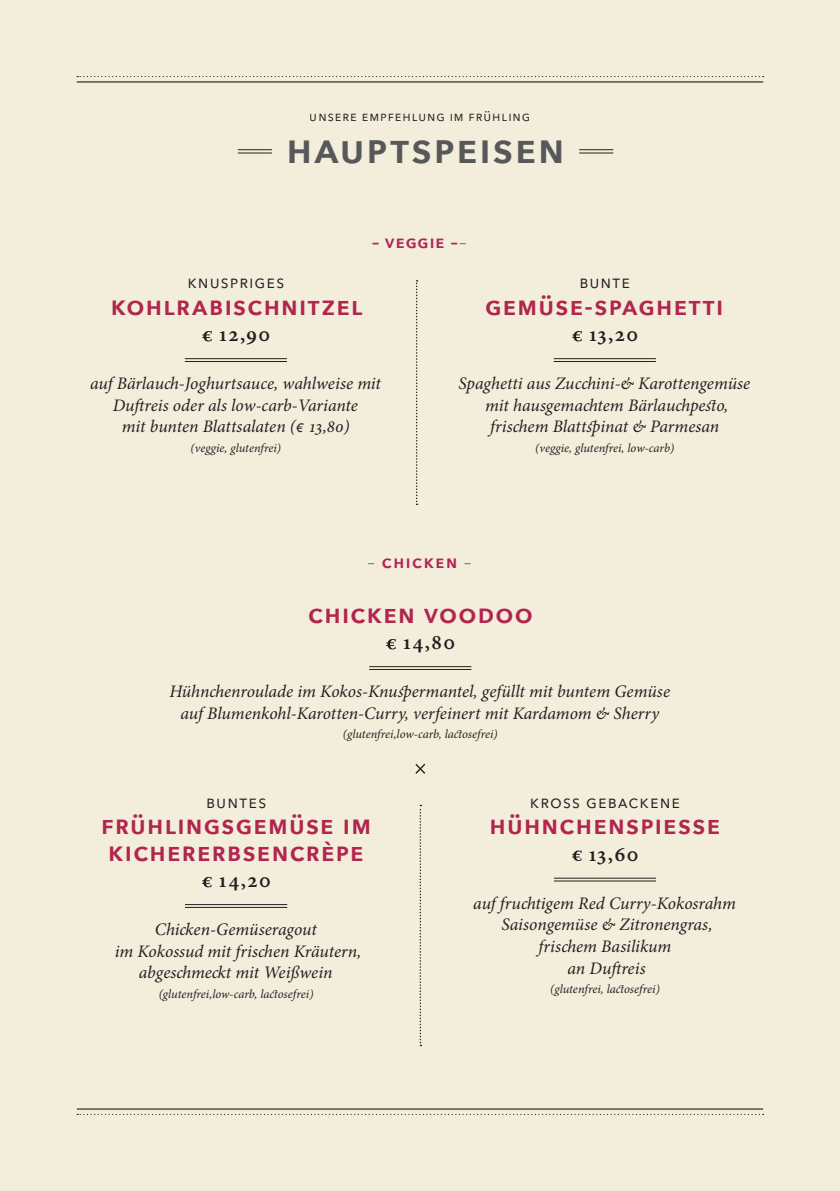
<style>
.page{position:relative;width:840px;height:1191px;background:#fff}
.page>*{position:absolute;margin:0;border:0;box-sizing:border-box;transform-origin:0 0}
.t1{font:600 41.6px "Avenir Next";letter-spacing:.045em;color:#57585a}
.t2{font:600 26.4px "Avenir Next";letter-spacing:.045em;color:#b1254e}
.t3{font:600 21.6px "Minion Pro";letter-spacing:.065em;color:#231f20}
.t4{font:italic 17.6px/21.6px "Minion Pro";color:#231f20;text-align:center}
.t5{font:17.6px "Avenir Next";letter-spacing:.06em;color:#231f20}
.t6{font:600 17.6px "Avenir Next";letter-spacing:.085em;color:#b1254e}
.t7{font:13.6px "Avenir Next";letter-spacing:.065em;color:#231f20}
.t8{font:italic 12.4px "Minion Pro";color:#231f20}
.s1{font-weight:400;color:#57585a}
.s2{font-family:"Arial";font-size:12px}
.s3{font-weight:400}
</style>
<div class="page">
<div style="left:0;top:0;width:839px;height:1191px;background:#f3eddc"></div>
<svg style="left:202px;top:331px;width:9px;height:10px"></svg>
<hr style="left:185px;top:358px;width:102px;height:1px;background:#231f20">
<hr style="left:185px;top:361px;width:102px;height:1px;background:#231f20">
<svg style="left:572px;top:331px;width:9px;height:10px"></svg>
<hr style="left:553px;top:358px;width:102px;height:1px;background:#231f20">
<hr style="left:553px;top:361px;width:102px;height:1px;background:#231f20">
<svg style="left:416px;top:280px;width:1px;height:225px"></svg>
<svg style="left:202px;top:877px;width:9px;height:10px"></svg>
<hr style="left:185px;top:904px;width:102px;height:1px;background:#231f20">
<hr style="left:185px;top:907px;width:102px;height:1px;background:#231f20">
<svg style="left:572px;top:850px;width:9px;height:11px"></svg>
<hr style="left:553px;top:878px;width:102px;height:1px;background:#231f20">
<hr style="left:553px;top:880px;width:102px;height:1px;background:#231f20">
<svg style="left:77px;top:76px;width:686px;height:1px"></svg>
<hr style="left:77px;top:81px;width:685px;height:1px;background:#231f20">
<svg style="left:77px;top:1113px;width:686px;height:2px"></svg>
<hr style="left:77px;top:1108px;width:685px;height:1px;background:#231f20">
<svg style="left:419px;top:804px;width:2px;height:242px"></svg>
<svg style="left:386px;top:639px;width:9px;height:10px"></svg>
<hr style="left:369px;top:666px;width:102px;height:1px;background:#231f20">
<hr style="left:369px;top:669px;width:102px;height:1px;background:#231f20">
<svg style="left:415px;top:763px;width:10px;height:11px"></svg>
<hr style="left:238px;top:149px;width:34px;height:1px;background:#231f20">
<hr style="left:238px;top:153px;width:34px;height:1px;background:#231f20">
<hr style="left:579px;top:149px;width:34px;height:1px;background:#231f20">
<hr style="left:579px;top:153px;width:34px;height:1px;background:#231f20">
<p class="t7" style="left:309px;top:105px;width:222px">Unsere Empfehlung im frühling</p>
<p class="t1" style="left:286px;top:113px;width:53px">haupt</p>
<p class="t1" style="left:411px;top:113px;width:154px">speisen</p>
<p class="t6" style="left:372px;top:227px;width:96px">– veggie –<span class="s1">–</span></p>
<p class="t5" style="left:187px;top:267px;width:98px">Knuspriges</p>
<p class="t2" style="left:111px;top:283px;width:253px">Kohlrabischnitzel</p>
<p class="t3" style="left:219px;top:319px;width:53px">12,90</p>
<p class="t4" style="left:90px;top:373px;width:292px">auf Bärlauch-Joghurtsauce, wahlweise mit<br>Duftreis oder als low-carb-Variante</p>
<p class="t4" style="left:122px;top:416px;width:229px">mit bunten Blattsalaten (<span class="s2">€</span> 13,80)</p>
<p class="t8" style="left:190px;top:439px;width:92px">(veggie, glutenfrei)</p>
<p class="t5" style="left:579px;top:267px;width:52px">Bunte</p>
<p class="t2" style="left:485px;top:283px;width:239px">Gemüse-Spaghetti</p>
<p class="t3" style="left:588px;top:319px;width:50px">13,20</p>
<p class="t4" style="left:458px;top:373px;width:293px">Spaghetti aus Zucchini-&amp; Karottengemüse</p>
<p class="t4" style="left:485px;top:394px;width:244px">mit hausgemachtem Bärlauchpesto,</p>
<p class="t4" style="left:490px;top:416px;width:231px">frischem Blattspinat &amp; Parmesan</p>
<p class="t8" style="left:535px;top:439px;width:140px">(veggie, glutenfrei, low-carb)</p>
<p class="t6" style="left:367px;top:546px;width:105px"><span class="s1">–</span> Chicken <span class="s3">–</span></p>
<p class="t2" style="left:308px;top:591px;width:16px">CHICKEN</p>
<p class="t2" style="left:424px;top:591px;width:35px">VOODOO</p>
<p class="t3" style="left:403px;top:627px;width:54px">14,80</p>
<p class="t4" style="left:169px;top:681px;width:502px">Hühnchenroulade im Kokos-Knuspermantel, gefüllt mit buntem Gemüse</p>
<p class="t4" style="left:180px;top:702px;width:480px">auf Blumenkohl-Karotten-Curry, verfeinert mit Kardamom &amp; Sherry</p>
<p class="t8" style="left:343px;top:726px;width:156px">(glutenfrei,low-carb, lactosefrei)</p>
<p class="t5" style="left:206px;top:787px;width:21px">BUNTES</p>
<p class="t2" style="left:101px;top:802px;width:31px">FRÜHLINGSGEMÜSE</p>
<p class="t2" style="left:343px;top:802px;width:30px">Im</p>
<p class="t2" style="left:108px;top:829px;width:16px">KICHERERBSENCR</p>
<p class="t2" style="left:321px;top:829px;width:41px">ÈPE</p>
<p class="t3" style="left:219px;top:865px;width:53px">14,20</p>
<p class="t4" style="left:155px;top:918px;width:163px">Chicken-Gemüseragout</p>
<p class="t4" style="left:115px;top:940px;width:248px">im Kokossud mit frischen Kräutern,</p>
<p class="t4" style="left:139px;top:962px;width:195px">abgeschmeckt mit Weißwein</p>
<p class="t8" style="left:159px;top:985px;width:156px">(glutenfrei,low-carb, lactosefrei)</p>
<p class="t5" style="left:529px;top:787px;width:152px">Kross gebackene</p>
<p class="t2" style="left:489px;top:802px;width:232px">Hühnchenspiesse</p>
<p class="t3" style="left:588px;top:839px;width:51px">13,60</p>
<p class="t4" style="left:473px;top:892px;width:264px">auf fruchtigem Red Curry-Kokosrahm</p>
<p class="t4" style="left:501px;top:914px;width:212px">Saisongemüse &amp; Zitronengras,</p>
<p class="t4" style="left:538px;top:935px;width:134px">frischem Basilikum</p>
<p class="t4" style="left:567px;top:957px;width:80px">an Duftreis</p>
<p class="t8" style="left:550px;top:980px;width:111px">(glutenfrei, lactosefrei)</p>
</div>
